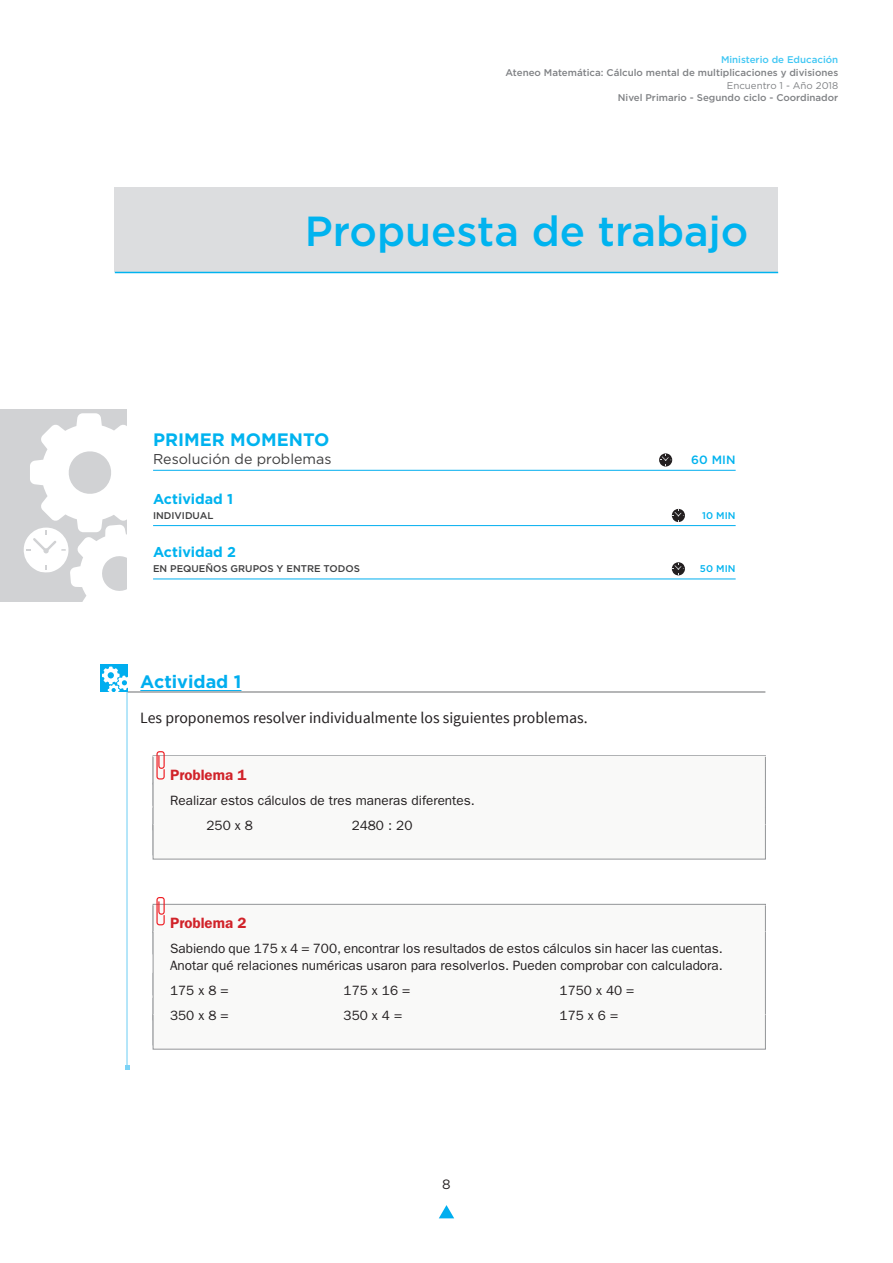
<style>
.page{position:relative;width:893px;height:1263px;background:#fff}
.page>*{position:absolute;margin:0;border:0;box-sizing:border-box;transform-origin:0 0}
.t1{font:500 42px "Gotham";color:#00b3ef}
.t2{font:700 18px "Gotham";color:#00b3ef}
.t3{font:700 18px "Gotham";color:#00aeef}
.t4{font:15.75px "Source Sans Pro";color:#231f20}
.t5{font:600 15px "ITC Franklin Gothic Std";color:#d1232a}
.t6{font:14.25px "Gotham";color:#3e3e3f}
.t7{font:700 14.25px "Gotham";color:#00b3ef}
.t8{font:13.5px/25px "ITC Franklin Gothic Std";color:#231f20}
.t9{font:13.5px "Gotham";color:#231f20}
.t10{font:500 12px "Gotham";color:#00b3ef}
.t11{font:500 9.75px "Gotham";color:#808285}
.t12{font:500 9.75px "Gotham";color:#3e3e3f}
.t13{font:500 9.75px "Gotham";color:#40c7f4}
.t14{font:9.75px "Gotham";color:#808285}
.t15{font:500 9.75px "Gotham";letter-spacing:.01em;color:#00b3ef}
</style>
<div class="page">
<svg style="left:439px;top:1205px;width:15px;height:13px"></svg>
<hr style="left:126px;top:667px;width:2px;height:400px;background:#7cd3f6">
<svg style="left:125px;top:1065px;width:4px;height:4px"></svg>
<div style="left:115px;top:187px;width:663px;height:85px;background:#dcdddf"></div>
<hr style="left:115px;top:272px;width:663px;height:1px;background:#00b3ef">
<hr style="left:153px;top:470px;width:583px;height:1px;background:#00aeef">
<hr style="left:153px;top:525px;width:583px;height:1px;background:#00aeef">
<hr style="left:153px;top:579px;width:583px;height:1px;background:#00aeef">
<hr style="left:128px;top:692px;width:637px;height:1px;background:#6c6d70">
<hr style="left:140px;top:690px;width:101px;height:1px;background:#00aeef">
<hr style="left:765px;top:757px;width:1px;height:49px;background:#939598">
<div style="left:153px;top:783px;width:612px;height:47px;background:#f9f9f8"></div>
<hr style="left:153px;top:783px;width:1px;height:47px;background:#939598">
<hr style="left:765px;top:783px;width:1px;height:47px;background:#939598">
<div style="left:153px;top:824px;width:612px;height:35px;background:#f9f9f8"></div>
<hr style="left:765px;top:905px;width:1px;height:49px;background:#939598">
<div style="left:153px;top:931px;width:612px;height:64px;background:#f9f9f8"></div>
<hr style="left:153px;top:931px;width:1px;height:64px;background:#939598">
<hr style="left:765px;top:931px;width:1px;height:64px;background:#939598">
<div style="left:153px;top:973px;width:612px;height:47px;background:#f9f9f8"></div>
<hr style="left:153px;top:973px;width:1px;height:47px;background:#939598">
<hr style="left:765px;top:973px;width:1px;height:47px;background:#939598">
<div style="left:153px;top:1014px;width:612px;height:35px;background:#f9f9f8"></div>
<svg style="left:659px;top:453px;width:13px;height:14px"></svg>
<svg style="left:672px;top:509px;width:13px;height:13px"></svg>
<svg style="left:672px;top:562px;width:13px;height:13px"></svg>
<div style="left:100px;top:665px;width:28px;height:27px;background:#00aeef"></div>
<svg style="left:102px;top:667px;width:26px;height:25px"></svg>
<div style="left:0;top:409px;width:126px;height:192px;background:#d1d2d4"></div>
<svg style="left:24px;top:413px;width:102px;height:188px"></svg>
<svg style="left:153px;top:751px;width:612px;height:55px"></svg>
<svg style="left:153px;top:897px;width:612px;height:57px"></svg>
<p class="t13" style="left:721px;top:53px;width:119px">Ministerio de Educación</p>
<p class="t11" style="left:505px;top:66px;width:334px">Ateneo Matemática: Cálculo mental de multiplicaciones y divisiones</p>
<p class="t14" style="left:727px;top:79px;width:113px">Encuentro 1 - Año 2018</p>
<p class="t11" style="left:618px;top:92px;width:222px">Nivel Primario - Segundo ciclo - Coordinador</p>
<h1 class="t1" style="left:305px;top:204px;width:445px">Propuesta de trabajo</h1>
<h2 class="t2" style="left:153px;top:428px;width:178px">PRIMER MOMENTO</h2>
<p class="t6" style="left:153px;top:449px;width:180px">Resolución de problemas</p>
<p class="t10" style="left:691px;top:451px;width:46px">60 MIN</p>
<p class="t7" style="left:153px;top:489px;width:82px">Actividad 1</p>
<p class="t12" style="left:153px;top:509px;width:62px">INDIVIDUAL</p>
<p class="t15" style="left:702px;top:509px;width:35px">10 MIN</p>
<p class="t7" style="left:153px;top:543px;width:84px">Actividad 2</p>
<p class="t12" style="left:153px;top:562px;width:208px">EN PEQUEÑOS GRUPOS Y ENTRE TODOS</p>
<p class="t15" style="left:700px;top:562px;width:37px">50 MIN</p>
<h2 class="t3" style="left:140px;top:669px;width:103px">Actividad 1</h2>
<p class="t4" style="left:140px;top:708px;width:449px">Les proponemos resolver individualmente los siguientes problemas.</p>
<p class="t5" style="left:170px;top:766px;width:78px">Problema 1</p>
<p class="t8" style="left:207px;top:788px;width:270px;text-indent:-36px">Realizar estos cálculos de tres maneras diferentes.<br>250 x 8</p>
<p class="t8" style="left:352px;top:813px;width:62px">2480 : 20</p>
<p class="t5" style="left:170px;top:914px;width:78px">Problema 2</p>
<p class="t8" style="left:170px;top:941px;width:554px;line-height:16.5px">Sabiendo que 175 x 4 = 700, encontrar los resultados de estos cálculos sin hacer las cuentas.<br>Anotar qué relaciones numéricas usaron para resolverlos. Pueden comprobar con calculadora.</p>
<p class="t8" style="left:170px;top:978px;width:60px">175 x 8 =</p>
<p class="t8" style="left:344px;top:978px;width:68px">175 x 16 =</p>
<p class="t8" style="left:560px;top:978px;width:76px">1750 x 40 =</p>
<p class="t8" style="left:170px;top:1003px;width:60px">350 x 8 =</p>
<p class="t8" style="left:344px;top:1003px;width:60px">350 x 4 =</p>
<p class="t8" style="left:560px;top:1003px;width:60px">175 x 6 =</p>
<p class="t9" style="left:442px;top:1175px;width:10px">8</p>
</div>
